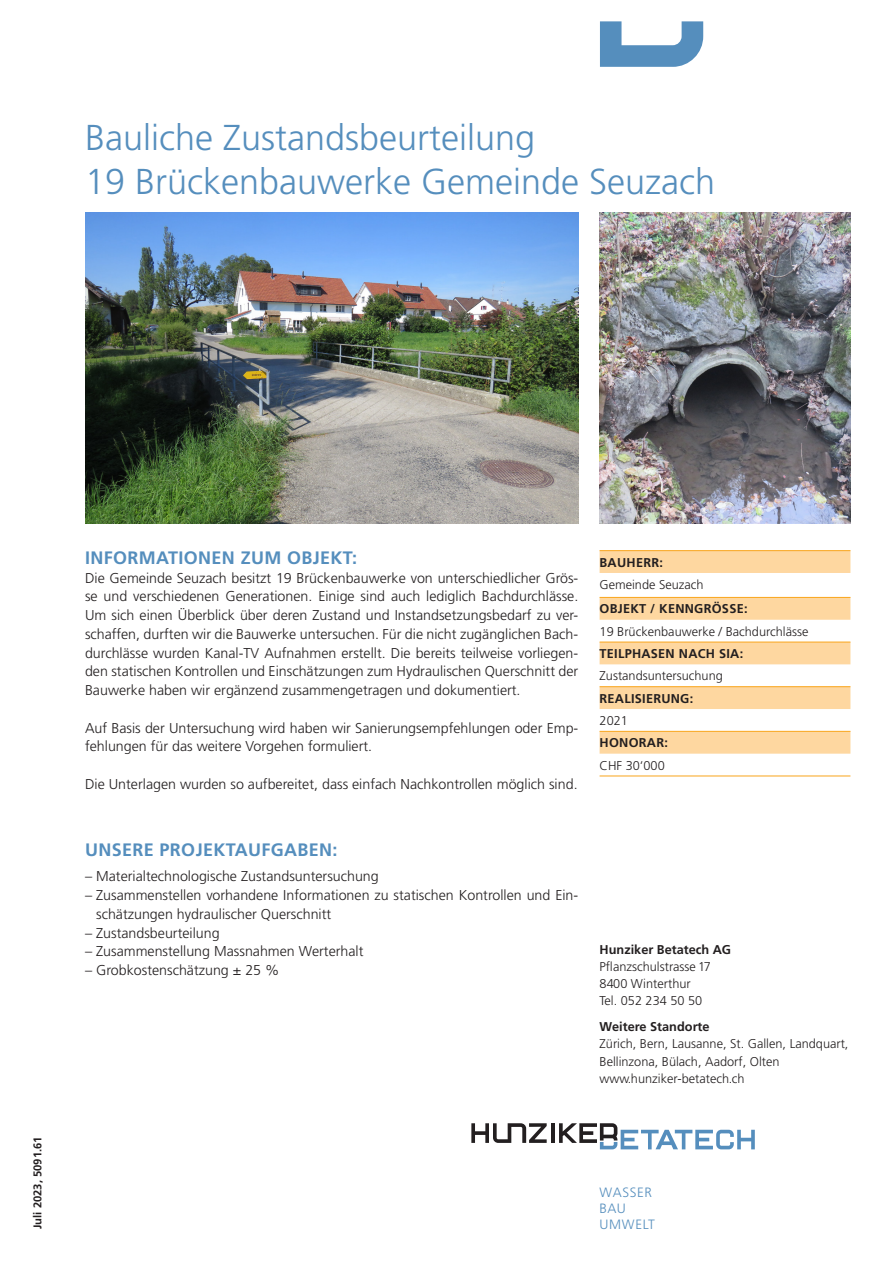
<style>
.page{position:relative;width:893px;height:1263px;background:#fff}
.page>*{position:absolute;margin:0;border:0;box-sizing:border-box;transform-origin:0 0}
.Haupttitel{font:300 36px "Frutiger LT Std";color:#558ebd}
.Lauftext{font:700 18px "Frutiger LT Std";letter-spacing:.02em;color:#558ebd}
.Titel_Lauftext{font:700 18px "Frutiger LT Std";letter-spacing:.02em;color:#558ebd}
.Lauftext-2{font:300 14.25px/18.8px "Frutiger LT Std";color:#231f20}
.t1{font:300 13.5px/16.2px "Frutiger LT Std";letter-spacing:.05em;color:#558ebd}
.Tabelle_Lauftext{font:300 12.75px/17.2px "Frutiger LT Std";color:#231f20}
.Tabelle_Titel{font:700 12.75px "Frutiger LT Std";letter-spacing:.02em;color:#231f20}
.t2{font:700 11.25px "Frutiger LT Std";color:#231f20}
.s1{font-weight:700}
</style>
<div class="page">
<hr style="left:551px;top:1123px;width:3px;height:20px;background:#231f20">
<svg style="left:471px;top:1123px;width:76px;height:20px"></svg>
<svg style="left:559px;top:1123px;width:196px;height:26px"></svg>
<svg style="left:600px;top:21px;width:103px;height:46px"></svg>
<img style="left:600px;top:213px;width:250px;height:310px">
<img style="left:85px;top:213px;width:493px;height:310px">
<svg style="left:600px;top:551px;width:250px;height:203px;fill:#fed7a0"></svg>
<hr style="left:600px;top:550px;width:250px;height:1px;background:#f9a51b">
<hr style="left:600px;top:597px;width:250px;height:1px;background:#f9a51b">
<hr style="left:600px;top:776px;width:250px;height:1px;background:#f9a51b">
<hr style="left:600px;top:642px;width:250px;height:1px;background:#f9a51b">
<hr style="left:600px;top:686px;width:250px;height:1px;background:#f9a51b">
<hr style="left:600px;top:731px;width:250px;height:1px;background:#f9a51b">
<p class="Haupttitel" style="left:85px;top:118px;width:452px">Bauliche Zustandsbeurteilung</p>
<p class="Haupttitel" style="left:85px;top:161px;width:632px">19 Brückenbauwerke Gemeinde Seuzach</p>
<p class="t2" style="left:31px;top:1229px;width:94px;rotate:-90deg">Juli 2023, 5091.61</p>
<p class="Lauftext" style="left:85px;top:547px;width:273px">INFORMATIONEN ZUM OBJEKT:</p>
<p class="Lauftext-2" style="left:85px;top:568px;width:495px;text-align:justify">Die Gemeinde Seuzach besitzt 19 Brückenbauwerke von unterschiedlicher Grös&shy;se und verschiedenen Generationen. Einige sind auch lediglich Bachdurchlässe.<br>Um sich einen Überblick über deren Zustand und Instandsetzungsbedarf zu ver&shy;schaffen, durften wir die Bauwerke untersuchen. Für die nicht zugänglichen Bach&shy;durchlässe wurden Kanal-TV Aufnahmen erstellt. Die bereits teilweise vorliegen&shy;den statischen Kontrollen und Einschätzungen zum Hydraulischen Querschnitt der Bauwerke haben wir ergänzend zusammengetragen und dokumentiert.</p>
<p class="Lauftext-2" style="left:85px;top:718px;width:495px">Auf Basis der Untersuchung wird haben wir Sanierungsempfehlungen oder Emp&shy;fehlungen für das weitere Vorgehen formuliert.</p>
<p class="Lauftext-2" style="left:85px;top:775px;width:494px">Die Unterlagen wurden so aufbereitet, dass einfach Nachkontrollen möglich sind.</p>
<p class="Titel_Lauftext" style="left:85px;top:839px;width:254px">UNSERE PROJEKTAUFGABEN:</p>
<p class="Lauftext-2" style="left:85px;top:867px;width:295px">– Materialtechnologische Zustandsuntersuchung</p>
<p class="Lauftext-2" style="left:96px;top:886px;width:484px;text-indent:-11px">– Zusammenstellen vorhandene Informationen zu statischen Kontrollen und Ein&shy;schätzungen hydraulischer Querschnitt</p>
<p class="Lauftext-2" style="left:85px;top:923px;width:136px">– Zustandsbeurteilung</p>
<p class="Lauftext-2" style="left:85px;top:942px;width:280px">– Zusammenstellung Massnahmen Werterhalt</p>
<p class="Lauftext-2" style="left:85px;top:961px;width:196px">– Grobkostenschätzung ± 25 %</p>
<p class="Tabelle_Titel" style="left:600px;top:555px;width:65px">BAUHERR:</p>
<p class="Tabelle_Lauftext" style="left:600px;top:576px;width:106px">Gemeinde Seuzach</p>
<p class="Tabelle_Titel" style="left:600px;top:601px;width:149px">OBJEKT / KENNGRÖSSE:</p>
<p class="Tabelle_Lauftext" style="left:600px;top:623px;width:210px">19 Brückenbauwerke / Bachdurchlässe</p>
<p class="Tabelle_Titel" style="left:600px;top:646px;width:145px">TEILPHASEN NACH SIA:</p>
<p class="Tabelle_Lauftext" style="left:600px;top:667px;width:125px">Zustandsuntersuchung</p>
<p class="Tabelle_Titel" style="left:600px;top:691px;width:95px">REALISIERUNG:</p>
<p class="Tabelle_Lauftext" style="left:600px;top:712px;width:30px">2021</p>
<p class="Tabelle_Titel" style="left:600px;top:735px;width:70px">HONORAR:</p>
<p class="Tabelle_Lauftext" style="left:600px;top:757px;width:67px">CHF 30‘000</p>
<p class="Tabelle_Lauftext" style="left:600px;top:941px;width:133px"><span class="s1">Hunziker Betatech AG<br></span>Pflanzschulstrasse 17<br>8400 Winterthur<br>Tel. 052 234 50 50</p>
<p class="Tabelle_Lauftext" style="left:600px;top:1018px;width:250px"><span class="s1">Weitere Standorte<br></span>Zürich, Bern, Lausanne, St. Gallen, Landquart,<br>Bellinzona, Bülach, Aadorf, Olten www.hunziker-betatech.ch</p>
<p class="t1" style="left:600px;top:1184px;width:57px">WASSER<br>BAU<br>UMWELT</p>
</div>
